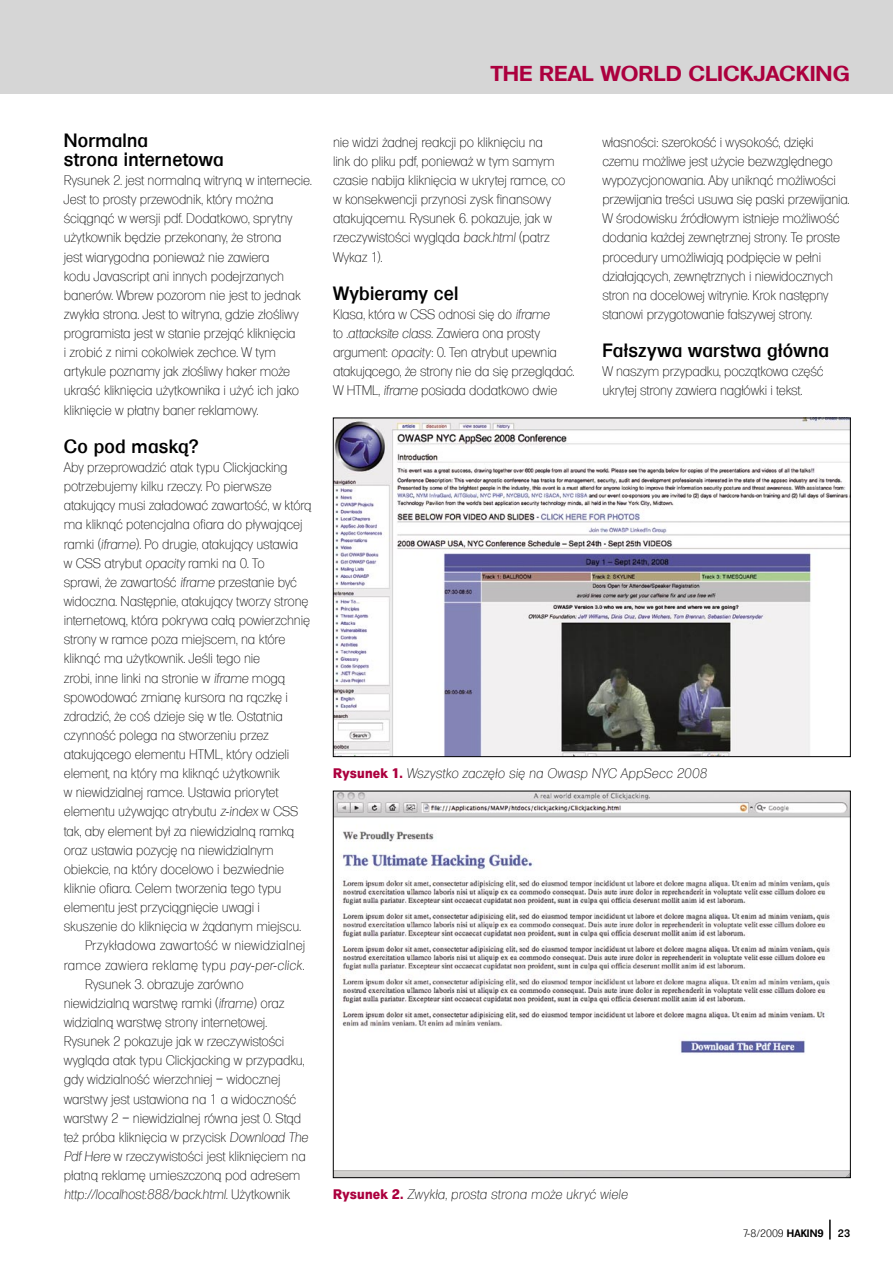
<style>
.page{position:relative;width:893px;height:1263px;background:#fff}
.page>*{position:absolute;margin:0;border:0;box-sizing:border-box;transform-origin:0 0}
.TOP{font:700 21px "Formula Serial Pl";color:#ac003e;scale:1.1 1}
.SUBHEAD{font:500 18.75px/19.2px "Formula Serial Pl";letter-spacing:.01em;color:#000}
.BODY1{font:200 13.5px/19.2px "Formula Serial Pl";letter-spacing:-.01em;color:#000}
.BODY_TEXT{font:200 13.5px/19.2px "Formula Serial Pl";letter-spacing:-.01em;color:#000}
.PODPIS{font:italic 200 13.5px "Formula Serial Pl";letter-spacing:.01em;color:#000}
.BODY_TEXT-2{font:200 13.5px/19.2px "Formula Serial Pl";letter-spacing:.01em;color:#000;text-align:right}
.STOPKA_LEWA{font:300 10.5px "Formula Serial Pl";color:#000}
.t1{font:500 10.5px "Formula Serial";color:#000}
.s1{font-style:italic}
.s2{font-weight:800;font-style:normal;color:#ac003e}
.s3{font-weight:700}
</style>
<div class="page">
<div style="left:0;top:0;width:893px;height:94px;background:#d6d6d6"></div>
<svg style="left:829px;top:1220px;width:1px;height:19px"></svg>
<img style="left:335px;top:420px;width:513px;height:335px">
<img style="left:335px;top:793px;width:513px;height:383px">
<p class="SUBHEAD" style="left:64px;top:130px;width:161px">Normalna<br>strona internetowa</p>
<p class="BODY1" style="left:64px;top:169px;width:250px">Rysunek 2. jest normalną witryną w internecie.<br>Jest to prosty przewodnik, który można ściągnąć w wersji pdf. Dodatkowo, sprytny użytkownik będzie przekonany, że strona<br>jest wiarygodna ponieważ nie zawiera<br>kodu Javascript ani innych podejrzanych banerów. Wbrew pozorom nie jest to jednak zwykła strona. Jest to witryna, gdzie złośliwy programista jest w stanie przejąć kliknięcia<br>i zrobić z nimi cokolwiek zechce. W tym artykule poznamy jak złośliwy haker może ukraść kliknięcia użytkownika i użyć ich jako kliknięcie w płatny baner reklamowy.</p>
<p class="SUBHEAD" style="left:64px;top:436px;width:136px">Co pod maską?</p>
<p class="BODY1" style="left:64px;top:456px;width:249px">Aby przeprowadzić atak typu Clickjacking potrzebujemy kilku rzeczy. Po pierwsze atakujący musi załadować zawartość, w którą ma kliknąć potencjalna ofiara do pływającej ramki (<span class="s1">iframe</span>). Po drugie, atakujący ustawia<br>w CSS atrybut <span class="s1">opacity</span> ramki na 0. To<br>sprawi, że zawartość <span class="s1">iframe</span> przestanie być widoczna. Następnie, atakujący tworzy stronę internetową, która pokrywa całą powierzchnię strony w ramce poza miejscem, na które kliknąć ma użytkownik. Jeśli tego nie<br>zrobi, inne linki na stronie w <span class="s1">iframe</span> mogą spowodować zmianę kursora na rączkę i zdradzić, że coś dzieje się w tle. Ostatnia czynność polega na stworzeniu przez atakującego elementu HTML, który odzieli element, na który ma kliknąć użytkownik<br>w niewidzialnej ramce. Ustawia priorytet elementu używając atrybutu <span class="s1">z-index</span> w CSS tak, aby element był za niewidzialną ramką oraz ustawia pozycję na niewidzialnym obiekcie, na który docelowo i bezwiednie kliknie ofiara. Celem tworzenia tego typu elementu jest przyciągnięcie uwagi i skuszenie do kliknięcia w żądanym miejscu.</p>
<p class="BODY_TEXT-2" style="left:64px;top:935px;width:243px">Przykładowa zawartość w niewidzialnej ramce zawiera reklamę typu <span class="s1">pay-per-click</span>.</p>
<p class="BODY_TEXT" style="left:64px;top:973px;width:246px;text-indent:21px">Rysunek 3. obrazuje zarówno niewidzialną warstwę ramki (<span class="s1">iframe</span>) oraz widzialną warstwę strony internetowej.<br>Rysunek 2 pokazuje jak w rzeczywistości wygląda atak typu Clickjacking w przypadku, gdy widzialność wierzchniej – widocznej warstwy jest ustawiona na 1 a widoczność warstwy 2 – niewidzialnej równa jest 0. Stąd też próba kliknięcia w przycisk <span class="s1">Download The Pdf Here</span> w rzeczywistości jest kliknięciem na płatną reklamę umieszczoną pod adresem <span class="s1">http://localhost:888/back.html</span>. Użytkownik</p>
<p class="TOP" style="left:491px;top:59px;width:328px">THE REAL WORLD CLICKJACKING</p>
<p class="BODY_TEXT" style="left:333px;top:131px;width:234px">nie widzi żadnej reakcji po kliknięciu na<br>link do pliku pdf, ponieważ w tym samym czasie nabija kliknięcia w ukrytej ramce, co w konsekwencji przynosi zysk finansowy atakującemu. Rysunek 6. pokazuje, jak w rzeczywistości wygląda <span class="s1">back.html</span> (patrz Wykaz 1).</p>
<p class="SUBHEAD" style="left:333px;top:283px;width:127px">Wybieramy cel</p>
<p class="BODY1" style="left:333px;top:303px;width:243px">Klasa, która w CSS odnosi się do <span class="s1">iframe<br></span>to <span class="s1">.attacksite class</span>. Zawiera ona prosty argument: <span class="s1">opacity</span>: 0. Ten atrybut upewnia atakującego, że strony nie da się przeglądać.<br>W HTML, <span class="s1">iframe</span> posiada dodatkowo dwie</p>
<p class="BODY1" style="left:602px;top:131px;width:248px">własności: szerokość i wysokość, dzięki czemu możliwe jest użycie bezwzględnego wypozycjonowania. Aby uniknąć możliwości przewijania treści usuwa się paski przewijania.<br>W środowisku źródłowym istnieje możliwość dodania każdej zewnętrznej strony. Te proste procedury umożliwiają podpięcie w pełni działających, zewnętrznych i niewidocznych stron na docelowej witrynie. Krok następny stanowi przygotowanie fałszywej strony.</p>
<p class="SUBHEAD" style="left:602px;top:340px;width:228px">Fałszywa warstwa główna</p>
<p class="BODY1" style="left:602px;top:361px;width:223px">W naszym przypadku, początkowa część ukrytej strony zawiera nagłówki i tekst.</p>
<p class="PODPIS" style="left:333px;top:763px;width:375px"><span class="s2">Rysunek 1.</span> Wszystko zaczęło się na Owasp NYC AppSecc 2008</p>
<p class="PODPIS" style="left:333px;top:1184px;width:296px"><span class="s2">Rysunek 2.</span> Zwykła, prosta strona może ukryć wiele</p>
<p class="STOPKA_LEWA" style="left:743px;top:1226px;width:82px">7-8/2009 <span class="s3">HAKIN9</span></p>
<p class="t1" style="left:838px;top:1227px;width:14px">23</p>
</div>
